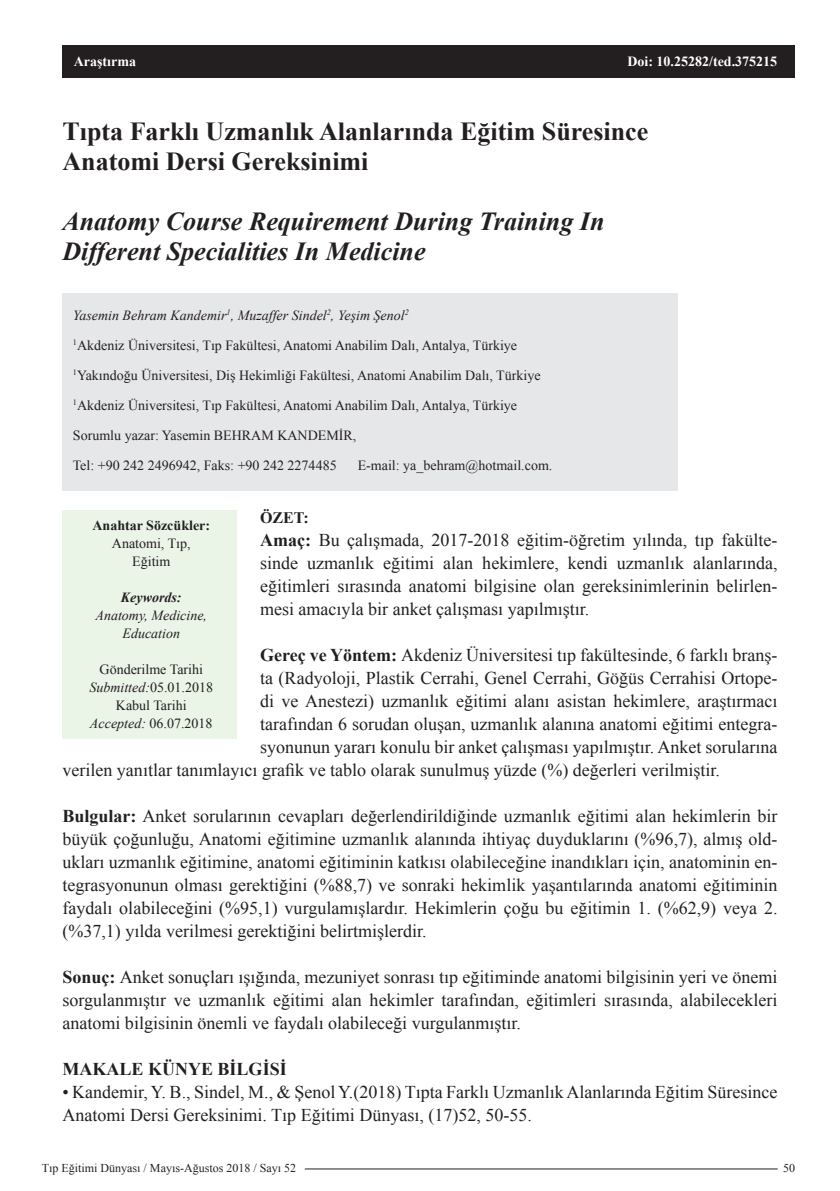
<style>
.page{position:relative;width:840px;height:1191px;background:#fff}
.page>*{position:absolute;margin:0;border:0;box-sizing:border-box;transform-origin:0 0}
.BÜYÜK_BAŞLIK{font:700 26px "Times New Roman";color:#231f20}
.BÜYÜK_BAŞLIK-2{font:italic 700 26px "Times New Roman";color:#231f20}
.öğretim_üyeleri{font:18px/23px "Times New Roman";color:#231f20;text-align:justify}
.ic_yazilar{font:18px/23px "Times New Roman";color:#231f20}
.ic_yazilar-2{font:700 18px "Times New Roman";color:#231f20}
.öğretim_üyeleri-2{font:700 16px "Times New Roman";color:#231f20}
.öğretim_üyeleri-3{font:14px "Times New Roman";color:#231f20}
.öğretim_üyeleri-4{font:italic 14px/18px "Times New Roman";color:#231f20;text-align:center}
.ic_yazilar-3{font:14px/18px "Times New Roman";color:#231f20;text-align:center}
.öğretim_üyeleri-5{font:700 14px "Times New Roman";color:#fff}
.öğretim_üyeleri-6{font:700 14px "Times New Roman";color:#231f20}
.öğretim_üyeleri-7{font:italic 700 14px "Times New Roman";color:#231f20}
.öğretim_üyeleri-8{font:12px "Times New Roman";color:#231f20}
.s1{font-weight:700}
.s2{font-style:italic}
</style>
<div class="page">
<hr style="left:304px;top:1168px;width:473px;height:1px;background:#231f20">
<div style="left:62px;top:293px;width:615px;height:197px;background:#e6e7e9"></div>
<div style="left:62px;top:45px;width:732px;height:32px;background:#231f20"></div>
<div style="left:62px;top:510px;width:175px;height:228px;background:#eaf4e7"></div>
<p class="öğretim_üyeleri-5" style="left:74px;top:52px;width:64px">Araştırma</p>
<p class="öğretim_üyeleri-5" style="left:627px;top:52px;width:151px">Doi: 10.25282/ted.375215</p>
<p class="BÜYÜK_BAŞLIK" style="left:62px;top:113px;width:587px">Tıpta Farklı Uzmanlık Alanlarında Eği̇ti̇m Süresi̇nce</p>
<p class="BÜYÜK_BAŞLIK" style="left:62px;top:143px;width:307px">Anatomi̇ Dersi̇ Gereksinimi</p>
<p class="BÜYÜK_BAŞLIK-2" style="left:62px;top:203px;width:543px">Anatomy Course Requirement During Training In</p>
<p class="BÜYÜK_BAŞLIK-2" style="left:62px;top:233px;width:364px">Different Specialities In Medi̇ci̇ne</p>
<p class="öğretim_üyeleri-4" style="left:73px;top:306px;width:337px">Yasemin Behram Kandemir<sup>1</sup>, Muzaffer Sindel<sup>2</sup>, Yeşim Şenol<sup>2</sup></p>
<p class="öğretim_üyeleri-3" style="left:73px;top:336px;width:445px"><sup>1</sup>Akdeniz Üniversitesi, Tıp Fakültesi, Anatomi Anabilim Dalı, Antalya, Türkiye</p>
<p class="öğretim_üyeleri-3" style="left:73px;top:366px;width:469px"><sup>1</sup>Yakındoğu Üniversitesi, Diş Hekimliği Fakültesi, Anatomi Anabilim Dalı, Türkiye</p>
<p class="öğretim_üyeleri-3" style="left:73px;top:396px;width:445px"><sup>1</sup>Akdeniz Üniversitesi, Tıp Fakültesi, Anatomi Anabilim Dalı, Antalya, Türkiye</p>
<p class="öğretim_üyeleri-3" style="left:73px;top:426px;width:285px">Sorumlu yazar: Yasemin BEHRAM KANDEMİR,</p>
<p class="öğretim_üyeleri-3" style="left:73px;top:456px;width:265px">Tel: +90 242 2496942, Faks: +90 242 2274485</p>
<p class="öğretim_üyeleri-3" style="left:357px;top:456px;width:196px">E-mail: ya_behram@hotmail.com.</p>
<p class="öğretim_üyeleri-2" style="left:260px;top:507px;width:50px">ÖZET:</p>
<p class="öğretim_üyeleri" style="left:260px;top:528px;width:518px"><span class="s1">Amaç:</span> Bu çalışmada, 2017-2018 eğitim-öğretim yılında, tıp fakülte&shy;sinde uzmanlık eğitimi alan hekimlere, kendi uzmanlık alanlarında, eğitimleri sırasında anatomi bilgisine olan gereksinimlerinin belirlen&shy;mesi amacıyla bir anket çalışması yapılmıştır.</p>
<p class="öğretim_üyeleri" style="left:260px;top:643px;width:518px"><span class="s1">Gereç ve Yöntem:</span> Akdeniz Üniversitesi tıp fakültesinde, 6 farklı branş-</p>
<p class="öğretim_üyeleri" style="left:260px;top:666px;width:518px">ta (Radyoloji, Plastik Cerrahi, Genel Cerrahi, Göğüs Cerrahisi Ortope-</p>
<p class="öğretim_üyeleri" style="left:260px;top:689px;width:518px">di ve Anestezi) uzmanlık eğitimi alanı asistan hekimlere, araştırmacı</p>
<p class="öğretim_üyeleri" style="left:260px;top:712px;width:518px">tarafından 6 sorudan oluşan, uzmanlık alanına anatomi eğitimi entegra-</p>
<p class="öğretim_üyeleri" style="left:260px;top:735px;width:518px">syonunun yararı konulu bir anket çalışması yapılmıştır. Anket sorularına</p>
<p class="öğretim_üyeleri" style="left:62px;top:758px;width:658px">verilen yanıtlar tanımlayıcı grafik ve tablo olarak sunulmuş yüzde (%) değerleri verilmiştir.</p>
<p class="öğretim_üyeleri" style="left:62px;top:804px;width:716px"><span class="s1">Bulgular:</span> Anket sorularının cevapları değerlendirildiğinde uzmanlık eğitimi alan hekimlerin bir büyük çoğunluğu, Anatomi eğitimine uzmanlık alanında ihtiyaç duyduklarını (%96,7), almış old&shy;ukları uzmanlık eğitimine, anatomi eğitiminin katkısı olabileceğine inandıkları için, anatominin en&shy;tegrasyonunun olması gerektiğini (%88,7) ve sonraki hekimlik yaşantılarında anatomi eğitiminin faydalı olabileceğini (%95,1) vurgulamışlardır. Hekimlerin çoğu bu eğitimin 1. (%62,9) veya 2. (%37,1) yılda verilmesi gerektiğini belirtmişlerdir.</p>
<p class="öğretim_üyeleri" style="left:62px;top:965px;width:716px"><span class="s1">Sonuç:</span> Anket sonuçları ışığında, mezuniyet sonrası tıp eğitiminde anatomi bilgisinin yeri ve önemi sorgulanmıştır ve uzmanlık eğitimi alan hekimler tarafından, eğitimleri sırasında, alabilecekleri anatomi bilgisinin önemli ve faydalı olabileceği vurgulanmıştır.</p>
<p class="ic_yazilar-2" style="left:62px;top:1057px;width:226px">MAKALE KÜNYE BİLGİSİ</p>
<p class="ic_yazilar" style="left:62px;top:1080px;width:716px">• Kandemir, Y. B., Sindel, M., &amp; Şenol Y.(2018) Tıpta Farklı Uzmanlık Alanlarında Eğitim Süresince<br>Anatomi Dersi Gereksinimi. Tıp Eğitimi Dünyası, (17)52, 50-55.</p>
<p class="öğretim_üyeleri-6" style="left:92px;top:515px;width:119px">Anahtar Sözcükler:</p>
<p class="öğretim_üyeleri-3" style="left:112px;top:534px;width:80px">Anatomi, Tıp,</p>
<p class="öğretim_üyeleri-3" style="left:132px;top:552px;width:40px">Eğitim</p>
<p class="öğretim_üyeleri-7" style="left:121px;top:587px;width:62px">Keywords:</p>
<p class="öğretim_üyeleri-4" style="left:95px;top:606px;width:113px">Anatomy, Medicine,<br>Education</p>
<p class="ic_yazilar-3" style="left:89px;top:660px;width:125px">Gönderilme Tarihi<br><span class="s2">Submitted:</span>05.01.2018</p>
<p class="öğretim_üyeleri-3" style="left:116px;top:696px;width:72px">Kabul Tarihi</p>
<p class="öğretim_üyeleri-3" style="left:90px;top:714px;width:124px"><span class="s2">Accepted:</span> 06.07.2018</p>
<p class="öğretim_üyeleri-8" style="left:42px;top:1160px;width:256px">Tıp Eğitimi Dünyası / Mayıs-Ağustos 2018 / Sayı 52</p>
<p class="öğretim_üyeleri-8" style="left:782px;top:1160px;width:13px">50</p>
</div>
